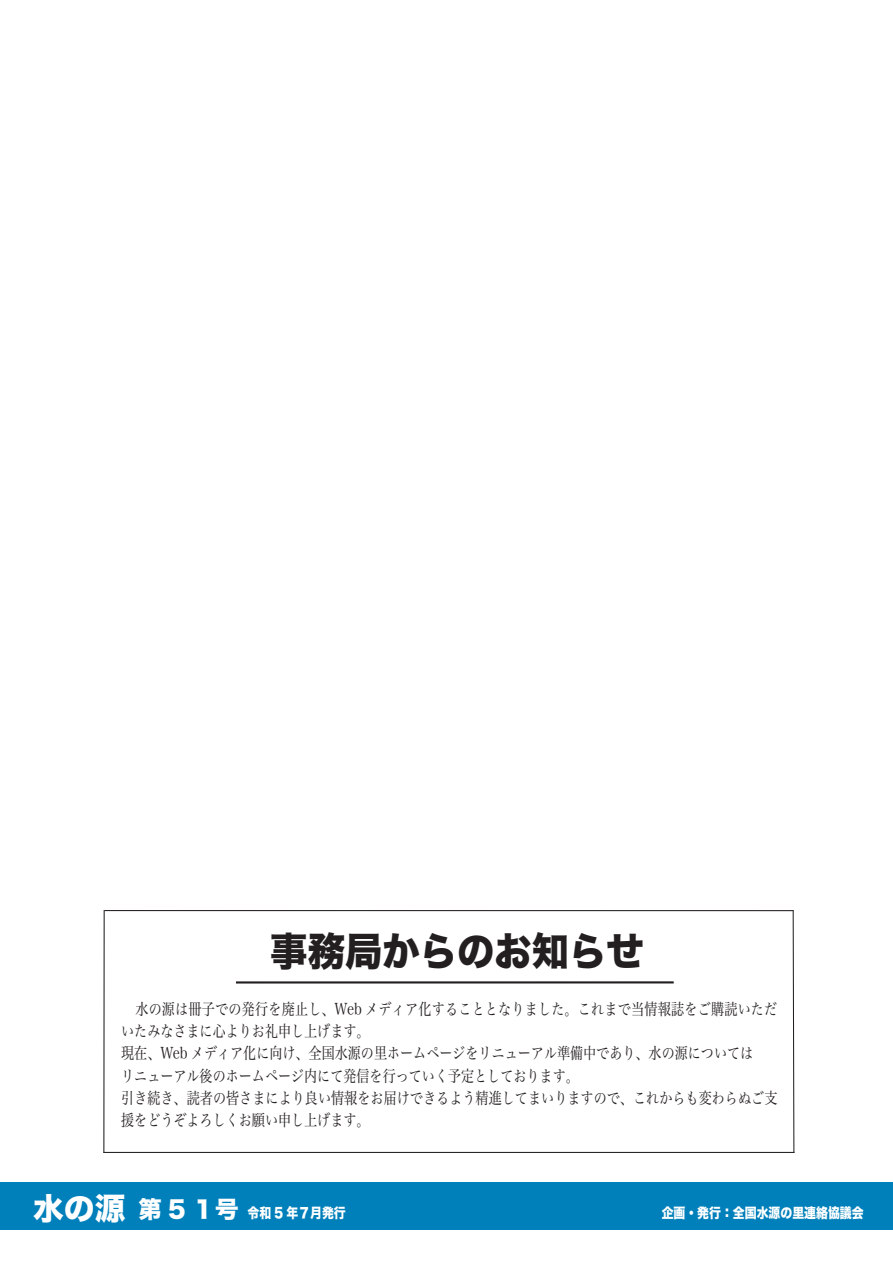
<style>
.page{position:relative;width:893px;height:1263px;background:#fff}
.page>*{position:absolute;margin:0;border:0;box-sizing:border-box;transform-origin:0 0}
.t1{font:39.3px "Hira Kaku Std N W8";color:#231f20;scale:.95 1}
.t2{font:30.9px "Hira Kaku Std W8";color:#fff}
.t3{font:23.4px "Hira Kaku Std W8";color:#fff}
.t4{font:15.9px/22.2px "Hira Min Pro W3";color:#231f20;scale:.82 1}
.t5{font:13.8px "Hira Kaku Std W8";color:#fff;scale:.86 1}
</style>
<div class="page">
<div style="left:0;top:1182px;width:893px;height:48px;background:#0080bb"></div>
<hr style="left:236px;top:981px;width:438px;height:2px;background:#231f20">
<hr style="left:103px;top:910px;width:2px;height:243px;background:#231f20">
<hr style="left:104px;top:910px;width:689px;height:1px;background:#231f20">
<svg style="left:792px;top:910px;width:3px;height:243px"></svg>
<hr style="left:103px;top:1152px;width:691px;height:1px;background:#231f20">
<h1 class="t1" style="left:270px;top:929px;width:395px">事務局からのお知らせ</h1>
<p class="t4" style="left:121px;top:997px;width:802px;text-indent:14px">水の源は冊子での発行を廃止し、Web メディア化することとなりました。これまで当情報誌をご購読いただいたみなさまに心よりお礼申し上げます。<br>現在、Web メディア化に向け、全国水源の里ホームページをリニューアル準備中であり、水の源については<br>リニューアル後のホームページ内にて発信を行っていく予定としております。<br>引き続き、読者の皆さまにより良い情報をお届けできるよう精進してまいりますので、これからも変わらぬご支援をどうぞよろしくお願い申し上げます。</p>
<h2 class="t2" style="left:33px;top:1191px;width:94px">水の源</h2>
<h3 class="t3" style="left:139px;top:1196px;width:101px">第 5 １号</h3>
<p class="t5" style="left:247px;top:1205px;width:116px">令和 5 年７月発行</p>
<p class="t5" style="left:662px;top:1205px;width:236px">企画・発行：全国水源の里連絡協議会</p>
</div>
